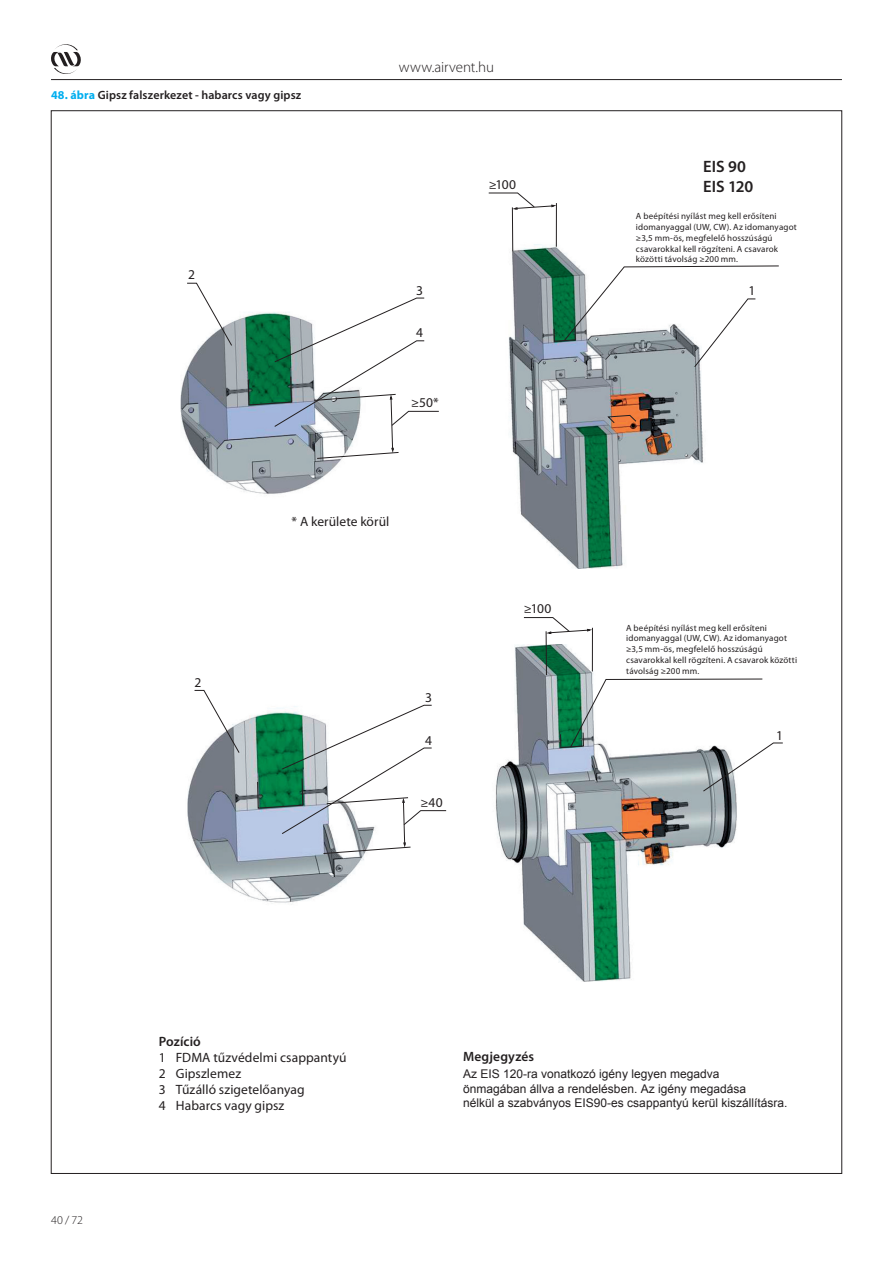
<style>
.page{position:relative;width:893px;height:1263px;background:#fff}
.page>*{position:absolute;margin:0;border:0;box-sizing:border-box;transform-origin:0 0}
.t1{font:600 16.5px/19.8px "Myriad Pro";letter-spacing:-.005em;color:#231f20}
.t2{font:300 15px "Myriad Pro";letter-spacing:-.005em;color:#231f20}
.t3{font:13.5px/16.2px "Myriad Pro";letter-spacing:.005em;color:#231f20}
.t4{font:600 13.5px "Myriad Pro";letter-spacing:.005em;color:#231f20}
.t5{font:12px/14.4px "Arial";color:#231f20}
.t6{font:600 12px "Myriad Pro";letter-spacing:.01em;color:#231f20}
.t7{font:300 12px "Myriad Pro";color:#231f20}
.t8{font:9px/10.8px "Myriad Pro";letter-spacing:.02em;color:#231f20}
.s1{font-weight:700;color:#00aeef}
</style>
<div class="page">
<hr style="left:51px;top:79px;width:791px;height:1px;background:#231f20">
<img style="left:180px;top:219px;width:532px;height:349px">
<img style="left:187px;top:644px;width:552px;height:337px">
<hr style="left:512px;top:207px;width:1px;height:44px;background:#231f20">
<hr style="left:556px;top:203px;width:1px;height:44px;background:#231f20">
<hr style="left:546px;top:631px;width:1px;height:44px;background:#231f20">
<hr style="left:592px;top:628px;width:1px;height:43px;background:#231f20">
<svg style="left:524px;top:617px;width:69px;height:18px"></svg>
<svg style="left:194px;top:690px;width:46px;height:63px"></svg>
<svg style="left:187px;top:283px;width:45px;height:63px"></svg>
<svg style="left:247px;top:298px;width:192px;height:161px"></svg>
<svg style="left:257px;top:705px;width:189px;height:149px"></svg>
<svg style="left:607px;top:415px;width:30px;height:9px"></svg>
<svg style="left:618px;top:831px;width:30px;height:9px"></svg>
<svg style="left:553px;top:266px;width:226px;height:101px"></svg>
<svg style="left:560px;top:679px;width:223px;height:113px"></svg>
<svg style="left:488px;top:193px;width:69px;height:18px"></svg>
<svg style="left:51px;top:44px;width:30px;height:30px"></svg>
<h3 class="t6" style="left:51px;top:89px;width:252px"><span class="s1">48. ábra</span> Gipsz falszerkezet - habarcs vagy gipsz</h3>
<h3 class="t3" style="left:188px;top:268px;width:8px">2</h3>
<h2 class="t2" style="left:399px;top:60px;width:97px">www .airvent .hu</h2>
<h3 class="t3" style="left:416px;top:283px;width:8px">3</h3>
<h3 class="t3" style="left:416px;top:326px;width:8px">4</h3>
<h3 class="t3" style="left:411px;top:396px;width:29px">≥50*</h3>
<h3 class="t3" style="left:489px;top:178px;width:29px">≥100</h3>
<h3 class="t3" style="left:195px;top:676px;width:8px">2</h3>
<h3 class="t3" style="left:292px;top:513px;width:99px">* A kerülete körül</h3>
<h3 class="t3" style="left:425px;top:690px;width:8px">3</h3>
<h3 class="t3" style="left:425px;top:734px;width:8px">4</h3>
<h3 class="t3" style="left:421px;top:796px;width:24px">≥40</h3>
<h3 class="t3" style="left:524px;top:602px;width:29px">≥100</h3>
<h1 class="t1" style="left:703px;top:157px;width:52px">EIS 90<br>EIS 120</h1>
<p class="t8" style="left:636px;top:211px;width:162px">A beépítési nyílást meg kell erősíteni idomanyaggal (UW, CW). Az idomanyagot ≥3,5 mm-ös, megfelelő hosszúságú csavarokkal kell rögzíteni. A csavarok közötti távolság ≥200 mm.</p>
<h3 class="t3" style="left:749px;top:283px;width:8px">1</h3>
<p class="t8" style="left:626px;top:622px;width:172px">A beépítési nyílást meg kell erősíteni idomanyaggal (UW, CW). Az idomanyagot ≥3,5 mm-ös, megfelelő hosszúságú csavarokkal kell rögzíteni. A csavarok közötti távolság ≥200 mm.</p>
<h3 class="t3" style="left:776px;top:728px;width:8px">1</h3>
<h3 class="t7" style="left:51px;top:1214px;width:34px">40 / 72</h3>
<h3 class="t4" style="left:159px;top:1035px;width:43px">Pozíció</h3>
<h3 class="t3" style="left:159px;top:1049px;width:189px">1 FDMA tűzvédelmi csappantyú<br>2 Gipszlemez<br>3 Tűzálló szigetelőanyag<br>4 Habarcs vagy gipsz</h3>
<h3 class="t4" style="left:463px;top:1049px;width:73px">Megjegyzés</h3>
<h3 class="t5" style="left:463px;top:1067px;width:326px">Az EIS 120-ra vonatkozó igény legyen megadva<br>önmagában állva a rendelésben. Az igény megadása<br>nélkül a szabványos EIS90-es csappantyú kerül kiszállításra.</h3>
</div>
